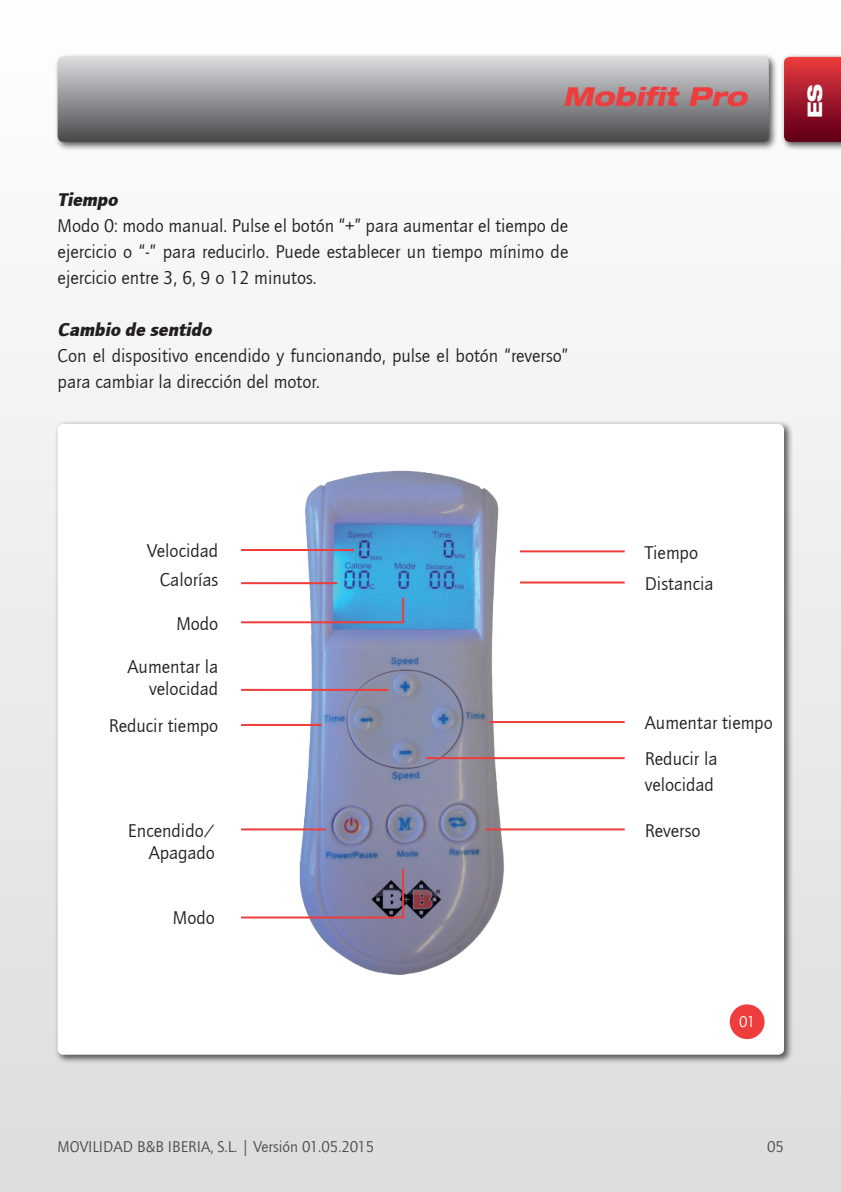
<style>
.page{position:relative;width:841px;height:1192px;background:#fff}
.page>*{position:absolute;margin:0;border:0;box-sizing:border-box;transform-origin:0 0}
.t1{font:800 26px "Helve Neu Hea Ext Obl";color:#ee3d3c}
.t2{font:800 20px "Helve Neu Hea Ext";color:#fff}
.t3{font:19px/26px "Quay Sans";color:#231f20}
.t4{font:italic 900 19px "Quay Sans";color:#231f20}
.t5{font:16px "Quay Sans";color:#4b4c4d}
.t6{font:16px "Quay Sans";color:#fff}
</style>
<div class="page">
<div style="left:0;top:0;width:840px;height:1192px;background:linear-gradient(to bottom,#fefefe,#dbdcdf)"></div>
<div style="left:54px;top:53px;width:723px;height:98px;background:#231f20;opacity:.75"></div>
<svg style="left:58px;top:57px;width:710px;height:85px;background:#919295"></svg>
<div style="left:780px;top:53px;width:60px;height:98px;background:#231f20;opacity:.75"></div>
<svg style="left:783px;top:57px;width:57px;height:85px;background:#a31d2e"></svg>
<div style="left:54px;top:421px;width:738px;height:643px;background:#231f20;opacity:.75"></div>
<div style="left:58px;top:424px;width:725px;height:631px;background:#fff;border-radius:6px"></div>
<img style="left:241px;top:470px;width:335px;height:505px">
<div style="left:729px;top:1004px;width:35px;height:35px;background:#ee3d3c;border-radius:50%"></div>
<hr style="left:519px;top:550px;width:105px;height:2px;background:#ee3d3c">
<hr style="left:519px;top:582px;width:105px;height:2px;background:#ee3d3c">
<hr style="left:488px;top:721px;width:136px;height:2px;background:#ee3d3c">
<hr style="left:425px;top:757px;width:199px;height:2px;background:#ee3d3c">
<hr style="left:485px;top:828px;width:139px;height:2px;background:#ee3d3c">
<hr style="left:241px;top:549px;width:113px;height:2px;background:#ee3d3c">
<hr style="left:241px;top:689px;width:147px;height:2px;background:#ee3d3c">
<hr style="left:241px;top:724px;width:80px;height:2px;background:#ee3d3c">
<hr style="left:241px;top:828px;width:84px;height:2px;background:#ee3d3c">
<hr style="left:241px;top:582px;width:96px;height:2px;background:#ee3d3c">
<svg style="left:241px;top:596px;width:164px;height:28px"></svg>
<svg style="left:241px;top:867px;width:164px;height:52px"></svg>
<h1 class="t1" style="left:562px;top:80px;width:186px">Mobifit Pro</h1>
<p class="t2" style="left:801px;top:118px;width:36px;rotate:-90deg">ES</p>
<p class="t4" style="left:58px;top:188px;width:65px">Tiempo</p>
<p class="t3" style="left:58px;top:213px;width:512px;text-align:justify">Modo 0: modo manual. Pulse el botón “+” para aumentar el tiempo de ejercicio o “-” para reducirlo. Puede establecer un tiempo mínimo de ejercicio entre 3, 6, 9 o 12 minutos.</p>
<p class="t4" style="left:58px;top:318px;width:159px">Cambio de sentido</p>
<p class="t3" style="left:58px;top:343px;width:512px">Con el dispositivo encendido y funcionando, pulse el botón “reverso” para cambiar la dirección del motor.</p>
<p class="t3" style="left:147px;top:538px;width:72px">Velocidad</p>
<p class="t3" style="left:160px;top:567px;width:60px">Calorías</p>
<p class="t3" style="left:176px;top:611px;width:44px">Modo</p>
<p class="t3" style="left:127px;top:656px;width:92px;line-height:22px;text-align:right">Aumentar la velocidad</p>
<p class="t3" style="left:109px;top:713px;width:111px">Reducir tiempo</p>
<p class="t3" style="left:128px;top:820px;width:89px;line-height:22px;text-align:right">Encendido/<br>Apagado</p>
<p class="t3" style="left:173px;top:905px;width:44px">Modo</p>
<p class="t3" style="left:644px;top:537px;width:70px;line-height:31.2px">Tiempo<br>Distancia</p>
<p class="t3" style="left:644px;top:705px;width:129px;line-height:36px">Aumentar tiempo<br>Reducir la</p>
<p class="t3" style="left:644px;top:772px;width:71px">velocidad</p>
<p class="t3" style="left:644px;top:818px;width:57px">Reverso</p>
<p class="t6" style="left:738px;top:1013px;width:18px">01</p>
<p class="t5" style="left:58px;top:1138px;width:318px">MOVILIDAD B&amp;B IBERIA, S.L. | Versión 01.05.2015</p>
<p class="t5" style="left:766px;top:1138px;width:18px">05</p>
</div>
